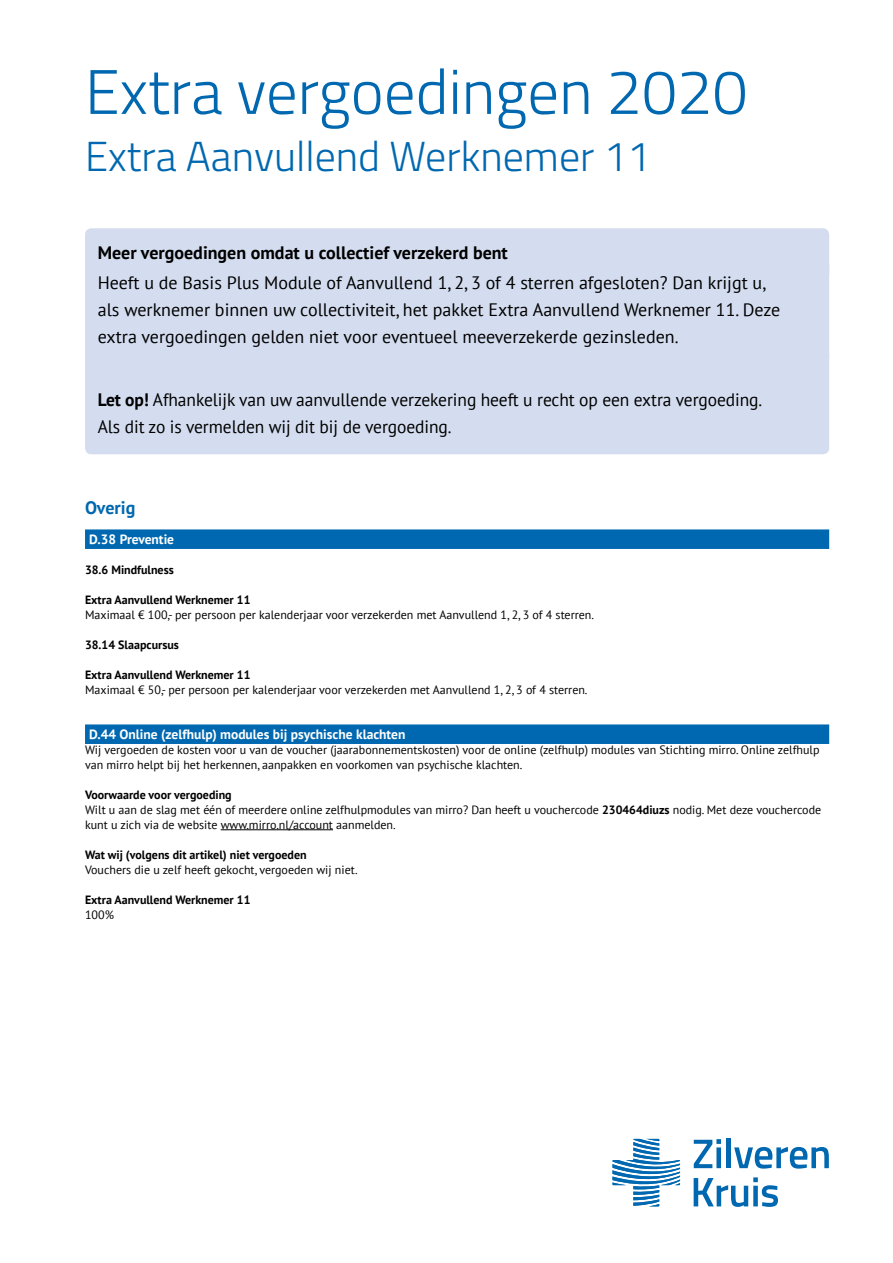
<style>
.page{position:relative;width:893px;height:1263px;background:#fff}
.page>*{position:absolute;margin:0;border:0;box-sizing:border-box;transform-origin:0 0}
.t1{font:300 63px "Titillium Web";color:#0068b0}
.t2{font:300 42px "Titillium Web";color:#0068b0}
.t3{font:18px/27px "PT Sans";color:#000}
.t4{font:700 18px "PT Sans";color:#000}
.t5{font:700 18px "PT Sans";color:#0068b0}
.t6{font:700 13.5px "PT Sans";color:#fff}
.t7{font:12px/15px "PT Sans";color:#000}
.t8{font:700 12px "PT Sans";color:#000}
.s1{font-weight:700}
</style>
<div class="page">
<svg style="left:694px;top:1139px;width:27px;height:29px"></svg>
<div style="left:726px;top:1139px;width:5px;height:29px;background:#0068b0"></div>
<svg style="left:734px;top:1147px;width:95px;height:21px"></svg>
<svg style="left:694px;top:1177px;width:84px;height:29px"></svg>
<svg style="left:612px;top:1139px;width:68px;height:67px"></svg>
<div style="left:85px;top:529px;width:744px;height:20px;background:#0068b0"></div>
<div style="left:85px;top:724px;width:744px;height:20px;background:#0068b0"></div>
<hr style="left:221px;top:829px;width:112px;height:1px;background:#000">
<div style="left:85px;top:228px;width:744px;height:52px;background:#d4ddef;border-radius:6px"></div>
<div style="left:85px;top:258px;width:744px;height:106px;background:#d4ddef;border-radius:6px"></div>
<div style="left:85px;top:348px;width:744px;height:106px;background:#d4ddef;border-radius:6px"></div>
<h1 class="t1" style="left:85px;top:46px;width:664px">Extra vergoedingen 2020</h1>
<h2 class="t2" style="left:85px;top:126px;width:567px">Extra Aanvullend Werknemer 11</h2>
<h3 class="t4" style="left:98px;top:240px;width:412px">Meer vergoedingen omdat u collectief verzekerd bent</h3>
<p class="t3" style="left:98px;top:269px;width:684px">Heeft u de Basis Plus Module of Aanvullend 1, 2, 3 of 4 sterren afgesloten? Dan krijgt u, als werknemer binnen uw collectiviteit, het pakket Extra Aanvullend Werknemer 11. Deze extra vergoedingen gelden niet voor eventueel meeverzekerde gezinsleden.</p>
<h3 class="t3" style="left:98px;top:386px;width:666px"><span class="s1">Let op!</span> Afhankelijk van uw aanvullende verzekering heeft u recht op een extra vergoeding.<br>Als dit zo is vermelden wij dit bij de vergoeding.</h3>
<h3 class="t5" style="left:85px;top:495px;width:52px">Overig</h3>
<p class="t6" style="left:89px;top:530px;width:86px">D.38 Preventie</p>
<p class="t8" style="left:85px;top:562px;width:90px">38.6 Mindfulness</p>
<p class="t8" style="left:85px;top:592px;width:167px">Extra Aanvullend Werknemer 11</p>
<p class="t7" style="left:85px;top:607px;width:511px">Maximaal € 100,- per persoon per kalenderjaar voor verzekerden met Aanvullend 1, 2, 3 of 4 sterren.</p>
<p class="t8" style="left:85px;top:637px;width:95px">38.14 Slaapcursus</p>
<p class="t8" style="left:85px;top:667px;width:167px">Extra Aanvullend Werknemer 11</p>
<p class="t7" style="left:85px;top:682px;width:504px">Maximaal € 50,- per persoon per kalenderjaar voor verzekerden met Aanvullend 1, 2, 3 of 4 sterren.</p>
<p class="t6" style="left:89px;top:725px;width:318px">D.44 Online (zelfhulp) modules bij psychische klachten</p>
<p class="t7" style="left:85px;top:742px;width:736px">Wij vergoeden de kosten voor u van de voucher (jaarabonnementskosten) voor de online (zelfhulp) modules van Stichting mirro. Online zelfhulp van mirro helpt bij het herkennen, aanpakken en voorkomen van psychische klachten.</p>
<p class="t7" style="left:85px;top:787px;width:738px"><span class="s1">Voorwaarde voor vergoeding<br></span>Wilt u aan de slag met één of meerdere online zelfhulpmodules van mirro? Dan heeft u vouchercode <span class="s1">230464diuzs</span> nodig. Met deze vouchercode kunt u zich via de website www.mirro.nl/account aanmelden.</p>
<p class="t8" style="left:85px;top:847px;width:223px">Wat wij (volgens dit artikel) niet vergoeden</p>
<p class="t7" style="left:85px;top:862px;width:274px">Vouchers die u zelf heeft gekocht, vergoeden wij niet.</p>
<p class="t8" style="left:85px;top:892px;width:167px">Extra Aanvullend Werknemer 11</p>
<p class="t7" style="left:85px;top:907px;width:30px">100%</p>
</div>
